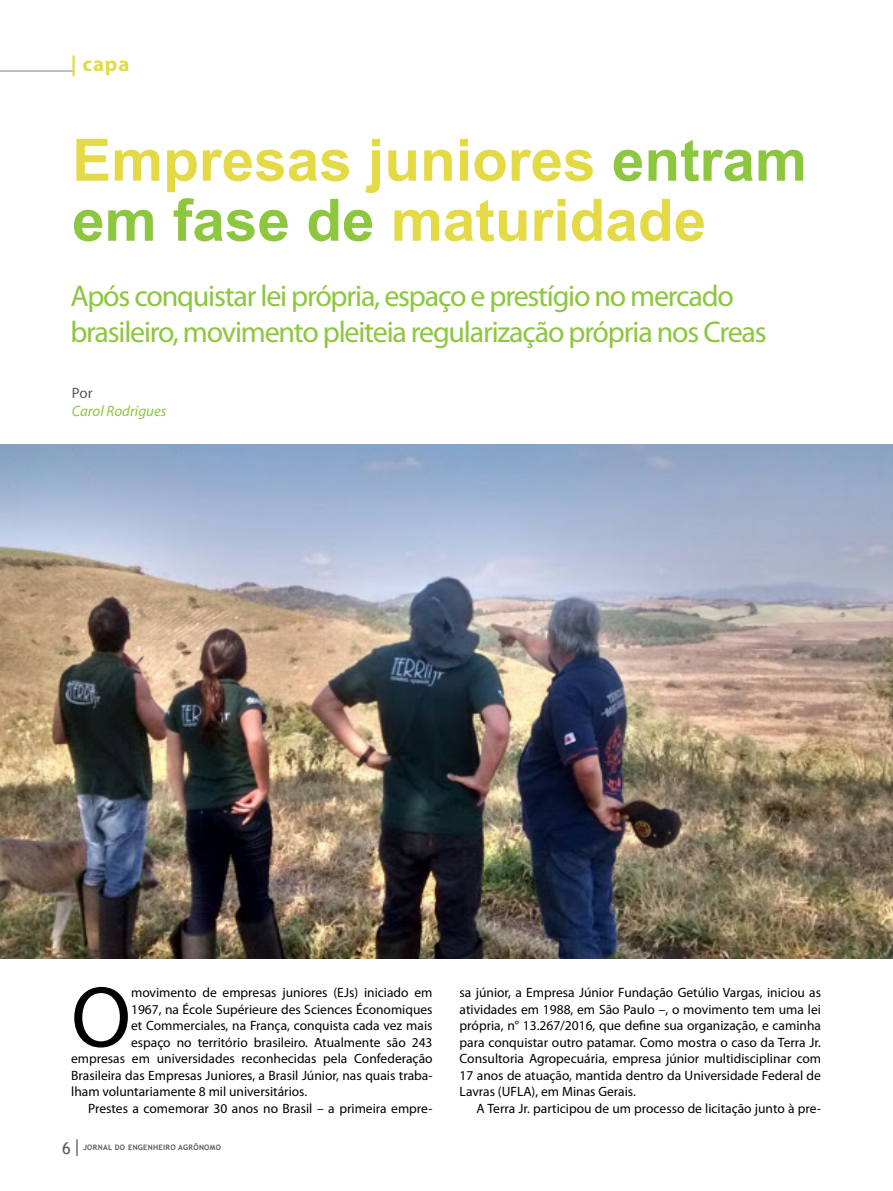
<style>
.page{position:relative;width:893px;height:1191px;background:#fff}
.page>*{position:absolute;margin:0;border:0;box-sizing:border-box;transform-origin:0 0}
.t1{font:87px "Myriad Pro";color:#000}
.t2{font:700 58.5px/60px "Arial";color:#e4da45}
.t3{font:30px/36px "Myriad Pro";letter-spacing:-.04em;color:#8dc63f}
.t4{font:700 21px "Myriad Pro";color:#e4da45}
.t5{font:italic 15px "Myriad Pro";color:#8dc63f}
.t6{font:15px "Myriad Pro";color:#58595b}
.t7{font:13.5px/16.5px "Myriad Pro";color:#000;text-align:justify}
.t8{font:700 7.5px "Trebuchet MS";letter-spacing:.04em;color:#58595b}
.s1{color:#8dc63f}
.s2{font-weight:400;font-size:16.5px}
</style>
<div class="page">
<hr style="left:0;top:70px;width:74px;height:2px;background:#58595b">
<svg style="left:77px;top:1139px;width:1px;height:16px"></svg>
<img style="left:0;top:444px;width:893px;height:514px">
<h3 class="t4" style="left:71px;top:50px;width:60px">| capa</h3>
<h2 class="t2" style="left:72px;top:132px;width:736px">Empresas juniores <span class="s1">entram em fase de</span> maturidade</h2>
<h3 class="t3" style="left:70px;top:277px;width:698px">Após conquistar lei própria, espaço e prestígio no mercado brasileiro, movimento pleiteia regularização própria nos Creas</h3>
<p class="t6" style="left:72px;top:383px;width:22px">Por</p>
<p class="t5" style="left:72px;top:401px;width:96px">Carol Rodrigues</p>
<h1 class="t1" style="left:71px;top:963px;width:61px">O</h1>
<p class="t7" style="left:131px;top:984px;width:303px">movimento de empresas juniores (EJs) iniciado em</p>
<p class="t7" style="left:131px;top:1000px;width:303px">1967, na École Supérieure des Sciences Économiques</p>
<p class="t7" style="left:131px;top:1017px;width:303px">et Commerciales, na França, conquista cada vez mais</p>
<p class="t7" style="left:131px;top:1033px;width:303px">espaço no território brasileiro. Atualmente são 243</p>
<p class="t7" style="left:71px;top:1050px;width:363px">empresas em universidades reconhecidas pela Confederação</p>
<p class="t7" style="left:71px;top:1066px;width:363px">Brasileira das Empresas Juniores, a Brasil Júnior, nas quais traba-</p>
<p class="t7" style="left:71px;top:1083px;width:238px">lham voluntariamente 8 mil universitários.</p>
<p class="t7" style="left:88px;top:1099px;width:346px">Prestes a comemorar 30 anos no Brasil – a primeira empre-</p>
<p class="t8" style="left:62px;top:1143px;width:160px"><span class="s2">6</span> JORNAL DO ENGENHEIRO AGRÔNOMO</p>
<p class="t7" style="left:460px;top:984px;width:363px">sa júnior, a Empresa Júnior Fundação Getúlio Vargas, iniciou as atividades em 1988, em São Paulo –, o movimento tem uma lei própria, n° 13.267/2016, que define sua organização, e caminha para conquistar outro patamar. Como mostra o caso da Terra Jr.<br>Consultoria Agropecuária, empresa júnior multidisciplinar com 17 anos de atuação, mantida dentro da Universidade Federal de Lavras (UFLA), em Minas Gerais.</p>
<p class="t7" style="left:477px;top:1099px;width:346px">A Terra Jr. participou de um processo de licitação junto à pre-</p>
</div>
